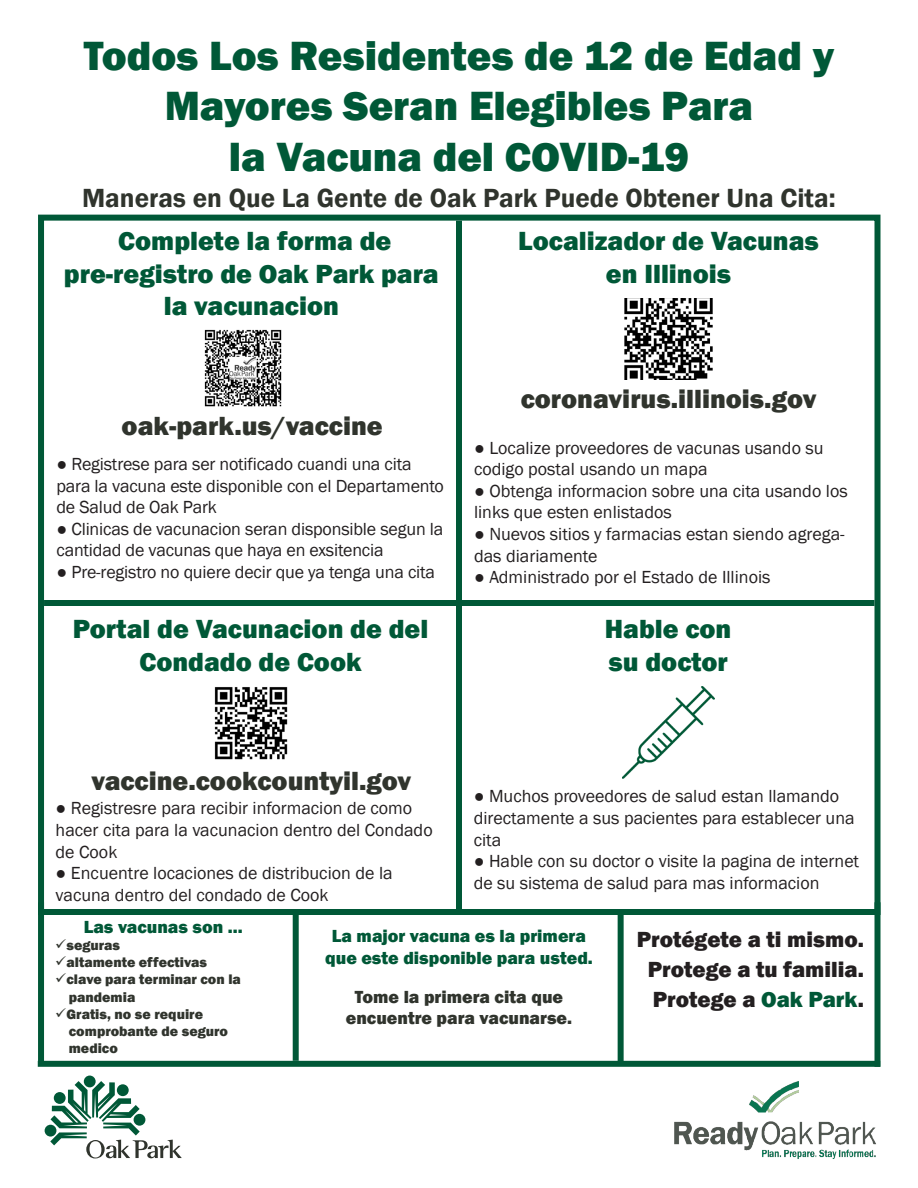
<style>
.page{position:relative;width:918px;height:1188px;background:#fff}
.page>*{position:absolute;margin:0;border:0;box-sizing:border-box;transform-origin:0 0}
.t1{font:800 42px/50.4px "Franklin Gothic";color:#005837;text-align:center}
.t2{font:800 27px/32.4px "Franklin Gothic";color:#005837;text-align:center}
.t3{font:800 27px "Franklin Gothic";color:#30342d}
.t4{font:600 27px "Franklin Gothic";color:#30342d}
.t5{font:800 22.5px "Franklin Gothic";color:#231f20}
.t6{font:18px/21.6px "Franklin Gothic";color:#231f20}
.t7{font:800 18px/21.6px "Franklin Gothic";color:#005837;text-align:center}
.t8{font:800 18px "Franklin Gothic";color:#30342d}
.t9{font:800 14.25px "Franklin Gothic";color:#30342d}
.s1{color:#005837}
</style>
<div class="page">
<div style="left:38px;top:215px;width:842px;height:700px;border:6px solid #005837"></div>
<img style="left:214px;top:687px;width:74px;height:73px">
<img style="left:624px;top:299px;width:89px;height:81px">
<img style="left:204px;top:329px;width:78px;height:78px">
<div style="left:456px;top:221px;width:6px;height:688px;background:#005837"></div>
<div style="left:44px;top:600px;width:831px;height:6px;background:#005837"></div>
<img style="left:622px;top:686px;width:92px;height:92px">
<div style="left:84px;top:1076px;width:12px;height:11px;background:#005837;border-radius:50%"></div>
<div style="left:45px;top:1125px;width:11px;height:12px;background:#005837;border-radius:50%"></div>
<svg style="left:50px;top:1081px;width:132px;height:78px"></svg>
<img style="left:674px;top:1081px;width:202px;height:78px">
<div style="left:38px;top:1061px;width:842px;height:6px;background:#005837"></div>
<div style="left:293px;top:915px;width:6px;height:146px;background:#005837"></div>
<div style="left:618px;top:915px;width:6px;height:149px;background:#005837"></div>
<div style="left:38px;top:902px;width:6px;height:162px;background:#005837"></div>
<div style="left:874px;top:902px;width:6px;height:165px;background:#005837"></div>
<p class="t1" style="left:84px;top:31px;width:752px">Todos Los Residentes de 12 de Edad y<br>Mayores Seran Elegibles Para</p>
<p class="t1" style="left:229px;top:131px;width:462px">la Vacuna del COVID-19</p>
<p class="t4" style="left:82px;top:182px;width:755px">Maneras en Que La Gente de Oak Park Puede Obtener Una Cita:</p>
<p class="t2" style="left:64px;top:225px;width:376px">Complete la forma de pre-registro de Oak Park para la vacunacion</p>
<p class="t3" style="left:122px;top:408px;width:263px">oak-park.us/vaccine</p>
<p class="t6" style="left:56px;top:454px;width:389px">● Registrese para ser notificado cuandi una cita para la vacuna este disponible con el Departamento de Salud de Oak Park</p>
<p class="t6" style="left:56px;top:518px;width:388px">● Clinicas de vacunacion seran disponsible segun la cantidad de vacunas que haya en exsitencia</p>
<p class="t6" style="left:56px;top:562px;width:380px">● Pre-registro no quiere decir que ya tenga una cita</p>
<p class="t2" style="left:73px;top:613px;width:357px">Portal de Vacunacion de del<br>Condado de Cook</p>
<p class="t2" style="left:518px;top:225px;width:302px">Localizador de Vacunas en Illinois</p>
<p class="t3" style="left:521px;top:381px;width:297px">coronavirus.illinois.gov</p>
<p class="t6" style="left:474px;top:437px;width:351px">● Localize proveedores de vacunas usando su codigo postal usando un mapa</p>
<p class="t6" style="left:474px;top:480px;width:375px">● Obtenga informacion sobre una cita usando los links que esten enlistados</p>
<p class="t6" style="left:474px;top:524px;width:372px">● Nuevos sitios y farmacias estan siendo agrega&shy;das diariamente</p>
<p class="t6" style="left:474px;top:567px;width:298px">● Administrado por el Estado de Illinois</p>
<p class="t2" style="left:605px;top:613px;width:128px;text-align:left">Hable con su doctor</p>
<p class="t3" style="left:91px;top:763px;width:321px">vaccine.cookcountyil.gov</p>
<p class="t6" style="left:56px;top:798px;width:379px">● Registresre para recibir informacion de como hacer cita para la vacunacion dentro del Condado de Cook</p>
<p class="t6" style="left:56px;top:863px;width:339px">● Encuentre locaciones de distribucion de la vacuna dentro del condado de Cook</p>
<p class="t6" style="left:474px;top:786px;width:382px">● Muchos proveedores de salud estan llamando directamente a sus pacientes para establecer una cita</p>
<p class="t6" style="left:474px;top:851px;width:387px">● Hable con su doctor o visite la pagina de internet de su sistema de salud para mas informacion</p>
<p class="t5" style="left:637px;top:925px;width:229px">Protégete a ti mismo.</p>
<p class="t5" style="left:648px;top:955px;width:218px">Protege a tu familia.</p>
<p class="t5" style="left:653px;top:985px;width:213px">Protege a <span class="s1">Oak Park</span>.</p>
<p class="t7" style="left:84px;top:916px;width:160px">Las vacunas son ...</p>
<p class="t9" style="left:55px;top:936px;width:66px">✓seguras</p>
<p class="t9" style="left:55px;top:953px;width:153px">✓altamente effectivas</p>
<p class="t9" style="left:55px;top:970px;width:187px">✓clave para terminar con la</p>
<p class="t9" style="left:69px;top:988px;width:68px">pandemia</p>
<p class="t9" style="left:55px;top:1005px;width:149px">✓Gratis, no se require</p>
<p class="t9" style="left:69px;top:1022px;width:161px">comprobante de seguro</p>
<p class="t9" style="left:69px;top:1039px;width:51px">medico</p>
<p class="t7" style="left:325px;top:925px;width:269px">La major vacuna es la primera que este disponible para usted.</p>
<p class="t8" style="left:355px;top:985px;width:210px">Tome la primera cita que</p>
<p class="t8" style="left:346px;top:1006px;width:228px">encuentre para vacunarse.</p>
</div>
